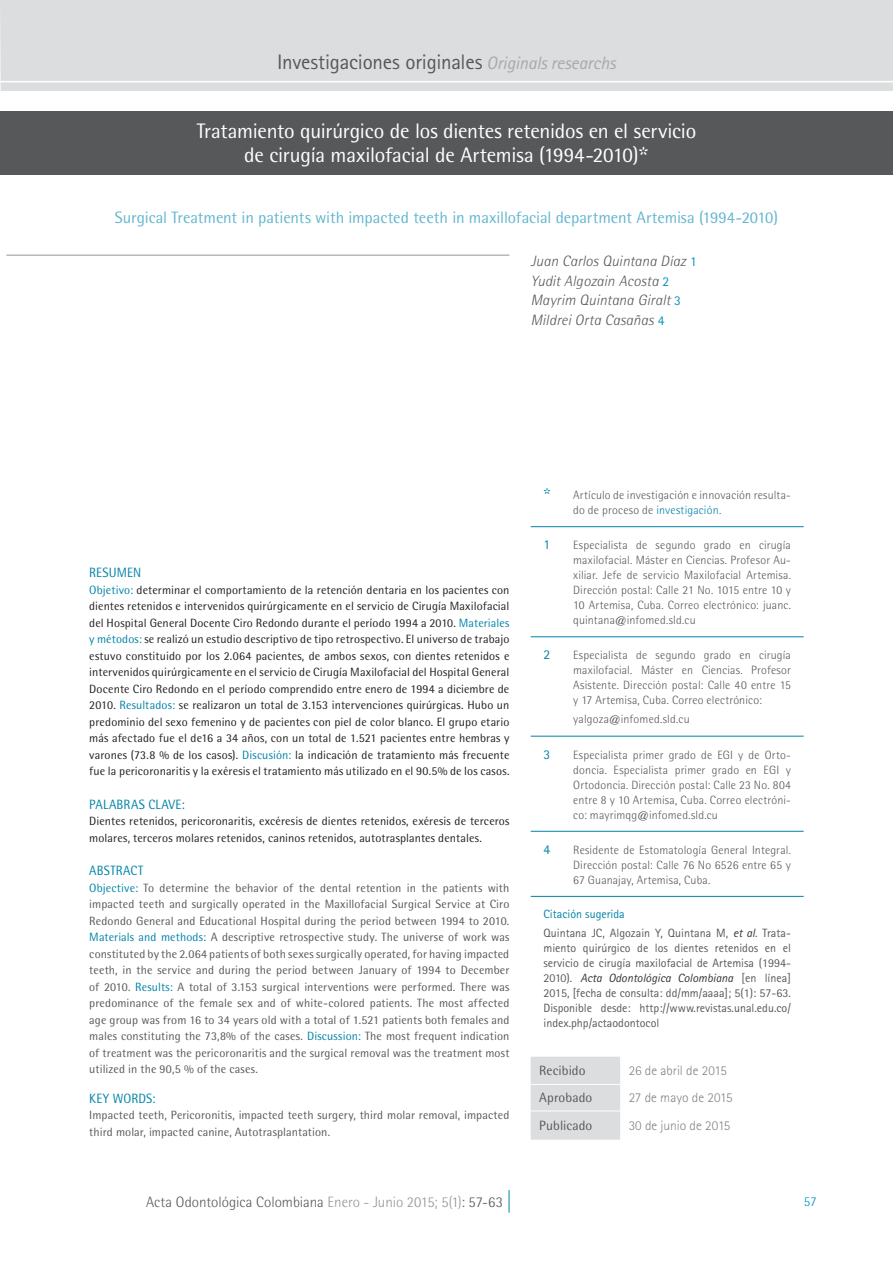
<style>
.page{position:relative;width:893px;height:1263px;background:#fff}
.page>*{position:absolute;margin:0;border:0;box-sizing:border-box;transform-origin:0 0}
.tit-artículoespañol{font:21px/24px "Rotis Semi Sans Std";letter-spacing:-.01em;color:#fff;text-align:center}
.t1{font:21px "Rotis Sans Serif Std";letter-spacing:-.01em;color:#57585a}
.tít-artículoinglés{font:16.5px "Rotis Semi Sans Std";letter-spacing:-.005em;color:#64b6d0}
.resumen-autor{font:italic 300 15px "Rotis Semi Sans Std";letter-spacing:.005em;color:#57585a}
.datos_pag{font:300 15px "Rotis Semi Sans Std";color:#57585a}
.t2{font:300 13.5px "Rotis Sans Serif Std";color:#808285}
.t3{font:13.5px "Rotis Semi Sans Std";letter-spacing:.005em;color:#57585a}
.resumen-subtitespaño{font:13.5px "Rotis Semi Sans Std";letter-spacing:.015em;color:#0083a9;scale:.95 1}
.resumen-subtitinglés{font:13.5px "Rotis Semi Sans Std";letter-spacing:.015em;color:#0083a9;scale:.95 1}
.resumen-datosartícul{font:13.5px "Rotis Sans Serif Std";color:#0083a9}
.t4{font:300 13.5px "Rotis Semi Sans Std";color:#0095b8}
.resum-textoesp{font:12px/16.5px "Rotis Semi Sans Std";letter-spacing:.01em;color:#231f20;text-align:justify}
.resumen-textoinglés{font:12px/16.5px "Rotis Semi Sans Std";letter-spacing:.01em;color:#57585a;text-align:justify}
.resumen-datosartícul-2{font:300 12px/15px "Rotis Semi Sans Std";letter-spacing:.015em;color:#57585a;text-align:justify}
.citacion_txt{font:12px/15px "Rotis Sans Serif Std";color:#57585a;text-align:justify}
.t5{font:12px "Rotis Sans Serif Std";color:#0083a9}
.s1{font-style:italic;font-size:18px;color:#a8a9ad}
.s2{font-family:"Aller"}
.s3{font-family:"Rotis Sans Serif Std";font-weight:400;font-style:normal;font-size:13.5px;color:#0095b8}
.s4{color:#0083a9}
.s5{font-family:"Aller";font-weight:400;font-size:15px;color:#0083a9}
.s6{font-style:italic;color:#363536}
.s7{color:#939598}
</style>
<div class="page">
<div style="left:0;top:0;width:893px;height:91px;background:#dcdddf"></div>
<hr style="left:0;top:81px;width:893px;height:1px;background:#fff">
<svg style="left:509px;top:1190px;width:1px;height:23px"></svg>
<hr style="left:6px;top:255px;width:503px;height:1px;background:#939598">
<div style="left:0;top:111px;width:893px;height:64px;background:#57585a"></div>
<hr style="left:531px;top:526px;width:273px;height:1px;background:#0083a9">
<hr style="left:531px;top:636px;width:273px;height:1px;background:#0083a9">
<hr style="left:531px;top:736px;width:273px;height:1px;background:#0083a9">
<hr style="left:531px;top:831px;width:273px;height:1px;background:#0083a9">
<hr style="left:531px;top:896px;width:273px;height:1px;background:#0083a9">
<div style="left:531px;top:1057px;width:89px;height:83px;background:#dcdddf"></div>
<hr style="left:531px;top:1084px;width:89px;height:1px;background:#fff">
<hr style="left:531px;top:1110px;width:89px;height:1px;background:#fff">
<h1 class="t1" style="left:277px;top:50px;width:340px">Investigaciones originales <span class="s1">Originals researchs</span></h1>
<p class="tit-artículoespañol" style="left:197px;top:119px;width:501px">Tratamiento quirúrgico de los dientes retenidos en el servicio de cirugía maxilofacial de Artemisa (1994-2010)<span class="s2">*</span></p>
<p class="tít-artículoinglés" style="left:115px;top:208px;width:665px">Surgical Treatment in patients with impacted teeth in maxillofacial department Artemisa (1994-2010)</p>
<p class="resumen-autor" style="left:531px;top:252px;width:168px">Juan Carlos Quintana Díaz <span class="s3">1</span></p>
<p class="resumen-autor" style="left:531px;top:272px;width:140px">Yudit Algozain Acosta <span class="s3">2</span></p>
<p class="resumen-autor" style="left:531px;top:291px;width:152px">Mayrim Quintana Giralt <span class="s3">3</span></p>
<p class="resumen-autor" style="left:531px;top:311px;width:135px">Mildrei Orta Casañas <span class="s3">4</span></p>
<p class="resumen-subtitespaño" style="left:89px;top:565px;width:56px">RESUMEN</p>
<p class="resum-textoesp" style="left:89px;top:581px;width:422px"><span class="s4">Objetivo:</span> determinar el comportamiento de la retención dentaria en los pacientes con dientes retenidos e intervenidos quirúrgicamente en el servicio de Cirugía Maxilofacial del Hospital General Docente Ciro Redondo durante el período 1994 a 2010. <span class="s4">Materiales y métodos:</span> se realizó un estudio descriptivo de tipo retrospectivo. El universo de trabajo estuvo constituido por los 2.064 pacientes, de ambos sexos, con dientes retenidos e intervenidos quirúrgicamente en el servicio de Cirugía Maxilofacial del Hospital General Docente Ciro Redondo en el período comprendido entre enero de 1994 a diciembre de 2010. <span class="s4">Resultados:</span> se realizaron un total de 3.153 intervenciones quirúrgicas. Hubo un predominio del sexo femenino y de pacientes con piel de color blanco. El grupo etario más afectado fue el de16 a 34 años, con un total de 1.521 pacientes entre hembras y varones (73.8 % de los casos). <span class="s4">Discusión:</span> la indicación de tratamiento más frecuente fue la pericoronaritis y la exéresis el tratamiento más utilizado en el 90.5% de los casos.</p>
<p class="resumen-subtitespaño" style="left:89px;top:796px;width:102px">PALABRAS CLAVE:</p>
<p class="resum-textoesp" style="left:89px;top:813px;width:422px">Dientes retenidos, pericoronaritis, excéresis de dientes retenidos, exéresis de terceros molares, terceros molares retenidos, caninos retenidos, autotrasplantes dentales.</p>
<p class="resumen-subtitinglés" style="left:89px;top:863px;width:58px">ABSTRACT</p>
<p class="resumen-textoinglés" style="left:89px;top:879px;width:422px"><span class="s4">Objective:</span> To determine the behavior of the dental retention in the patients with impacted teeth and surgically operated in the Maxillofacial Surgical Service at Ciro Redondo General and Educational Hospital during the period between 1994 to 2010.<br><span class="s4">Materials and methods:</span> A descriptive retrospective study. The universe of work was constituted by the 2.064 patients of both sexes surgically operated, for having impacted teeth, in the service and during the period between January of 1994 to December of 2010. <span class="s4">Results:</span> A total of 3.153 surgical interventions were performed. There was predominance of the female sex and of white-colored patients. The most affected age group was from 16 to 34 years old with a total of 1.521 patients both females and males constituting the 73,8% of the cases. <span class="s4">Discussion:</span> The most frequent indication of treatment was the pericoronaritis and the surgical removal was the treatment most utilized in the 90,5 % of the cases.</p>
<p class="resumen-subtitinglés" style="left:89px;top:1090px;width:71px">KEY WORDS:</p>
<p class="resumen-textoinglés" style="left:89px;top:1107px;width:422px">Impacted teeth, Pericoronitis, impacted teeth surgery, third molar removal, impacted third molar, impacted canine, Autotrasplantation.</p>
<p class="resumen-datosartícul-2" style="left:573px;top:487px;width:219px;text-indent:-30px"><span class="s5">*</span> Artículo de investigación e innovación resulta&shy;do de proceso de <span class="s4">investigación</span>.</p>
<p class="resumen-datosartícul" style="left:543px;top:536px;width:8px">1</p>
<p class="resumen-datosartícul-2" style="left:573px;top:537px;width:219px">Especialista de segundo grado en cirugía maxilofacial. Máster en Ciencias. Profesor Au&shy;xiliar. Jefe de servicio Maxilofacial Artemisa.<br>Dirección postal: Calle 21 No. 1015 entre 10 y 10 Artemisa, Cuba. Correo electrónico: juanc. quintana@infomed.sld.cu</p>
<p class="resumen-datosartícul" style="left:543px;top:647px;width:8px">2</p>
<p class="resumen-datosartícul-2" style="left:573px;top:648px;width:219px">Especialista de segundo grado en cirugía maxilofacial. Máster en Ciencias. Profesor Asistente. Dirección postal: Calle 40 entre 15 y 17 Artemisa, Cuba. Correo electrónico:</p>
<p class="resumen-datosartícul-2" style="left:573px;top:712px;width:118px">yalgoza@infomed.sld.cu</p>
<p class="resumen-datosartícul" style="left:543px;top:746px;width:8px">3</p>
<p class="resumen-datosartícul-2" style="left:573px;top:747px;width:219px">Especialista primer grado de EGI y de Orto&shy;doncia. Especialista primer grado en EGI y Ortodoncia. Dirección postal: Calle 23 No. 804 entre 8 y 10 Artemisa, Cuba. Correo electróni&shy;co: mayrimqg@infomed.sld.cu</p>
<p class="resumen-datosartícul" style="left:543px;top:841px;width:8px">4</p>
<p class="resumen-datosartícul-2" style="left:573px;top:842px;width:219px">Residente de Estomatología General Integral.<br>Dirección postal: Calle 76 No 6526 entre 65 y 67 Guanajay, Artemisa, Cuba.</p>
<p class="t5" style="left:543px;top:906px;width:83px">Citación sugerida</p>
<p class="citacion_txt" style="left:543px;top:925px;width:249px">Quintana JC, Algozain Y, Quintana M, <span class="s6">et al</span>. Trata&shy;miento quirúrgico de los dientes retenidos en el servicio de cirugía maxilofacial de Artemisa (1994- 2010). <span class="s6">Acta Odontológica Colombiana</span> [en línea] 2015, [fecha de consulta: dd/mm/aaaa]; 5(1): 57-63.<br>Disponible desde: http://www.revistas.unal.edu.co/ index.php/actaodontocol</p>
<p class="t3" style="left:539px;top:1063px;width:48px">Recibido</p>
<p class="t2" style="left:629px;top:1063px;width:100px">26 de abril de 2015</p>
<p class="t3" style="left:539px;top:1090px;width:55px">Aprobado</p>
<p class="t2" style="left:629px;top:1090px;width:105px">27 de mayo de 2015</p>
<p class="t3" style="left:539px;top:1117px;width:55px">Publicado</p>
<p class="t2" style="left:629px;top:1118px;width:103px">30 de junio de 2015</p>
<p class="datos_pag" style="left:146px;top:1193px;width:358px">Acta Odontológica Colombiana <span class="s7">Enero - Junio 2015; 5(1)</span>: 57-63</p>
<p class="t4" style="left:804px;top:1194px;width:14px">57</p>
</div>
